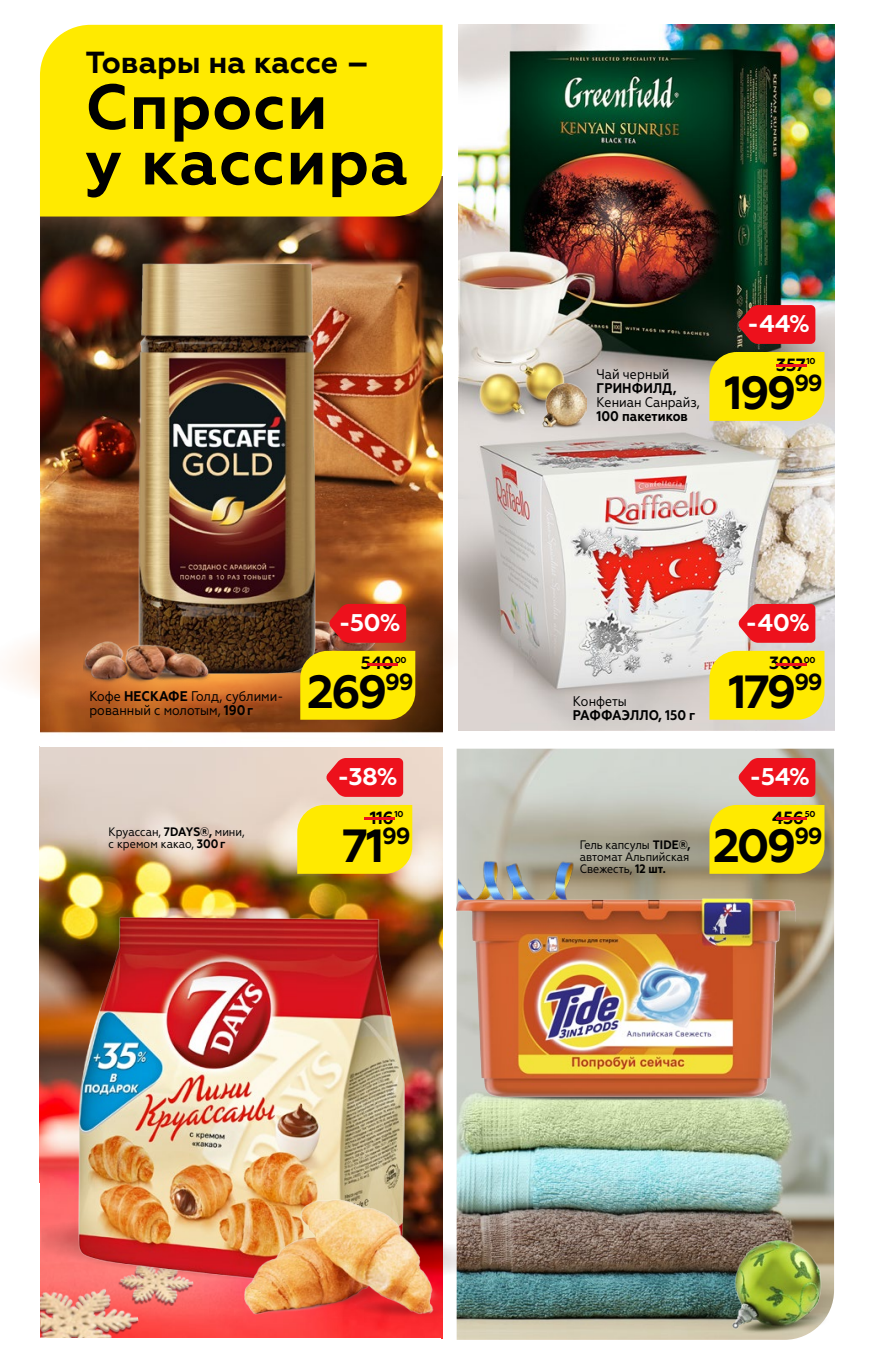
<style>
.page{position:relative;width:869px;height:1365px;background:#fff}
.page>*{position:absolute;margin:0;border:0;box-sizing:border-box;transform-origin:0 0}
.t1{font:700 63.35px/55.5px "Geometria";letter-spacing:.02em;color:#000}
.t2{font:700 46.38px "Geometria";letter-spacing:-.065em;color:#000}
.t3{font:700 30.45px "Geometria";color:#000}
.t4{font:700 24.15px "Geometria";color:#fff}
.t5{font:700 17.68px "Geometria";letter-spacing:-.03em;color:#000}
.t6{font:700 17.68px "Geometria";color:#ed111c;scale:5.5 1}
.t7{font:14px/14px "Geometria Narrow";color:#000}
.t8{font:700 14px/14px "Geometria Narrow";color:#000}
.t9{font:12.25px/12.2px "Geometria Narrow";color:#000}
.t10{font:700 8.58px "Geometria";letter-spacing:-.03em;color:#000}
.s1{font-weight:700}
.s2{font-size:17.68px;color:#ed111c}
.s3{font-weight:400}
</style>
<div class="page">
<img style="left:40px;top:216px;width:402px;height:1122px">
<img style="left:40px;top:1276px;width:101px;height:62px">
<img style="left:40px;top:570px;width:468px;height:176px">
<img style="left:119px;top:1302px;width:76px;height:6px">
<img style="left:7px;top:610px;width:414px;height:131px">
<img style="left:328px;top:612px;width:60px;height:38px">
<img style="left:458px;top:25px;width:375px;height:705px">
<img style="left:456px;top:748px;width:377px;height:591px">
<div style="left:709px;top:650px;width:115px;height:69px;background:#ffea00"></div>
<svg style="left:738px;top:604px;width:77px;height:38px;background:#ec242e"></svg>
<div style="left:709px;top:804px;width:115px;height:69px;background:#ffea00"></div>
<svg style="left:738px;top:758px;width:77px;height:38px;background:#ea232c"></svg>
<div style="left:297px;top:804px;width:115px;height:69px;background:#ffea00"></div>
<svg style="left:326px;top:758px;width:77px;height:38px;background:#ec232b"></svg>
<div style="left:709px;top:352px;width:115px;height:69px;background:#ffea00"></div>
<svg style="left:738px;top:305px;width:77px;height:39px;background:#db161e"></svg>
<div style="left:40px;top:731px;width:283px;height:15px;background:#fff"></div>
<div style="left:40px;top:25px;width:402px;height:191px;background:#ffea00"></div>
<div style="left:442px;top:734px;width:14px;height:605px;background:#fff"></div>
<img style="left:41px;top:1197px;width:427px;height:105px">
<img style="left:41px;top:902px;width:398px;height:398px">
<img style="left:542px;top:384px;width:44px;height:52px">
<img style="left:356px;top:1317px;width:87px;height:5px">
<img style="left:235px;top:1183px;width:208px;height:134px">
<img style="left:217px;top:674px;width:83px;height:11px">
<img style="left:128px;top:259px;width:200px;height:415px">
<img style="left:83px;top:636px;width:134px;height:53px">
<img style="left:732px;top:1240px;width:96px;height:100px">
<img style="left:458px;top:841px;width:116px;height:57px">
<img style="left:477px;top:1076px;width:302px;height:39px">
<img style="left:456px;top:898px;width:314px;height:199px">
<div style="left:300px;top:650px;width:115px;height:69px;background:#ffea00"></div>
<svg style="left:329px;top:604px;width:77px;height:38px;background:#e5181e"></svg>
<p class="t3" style="left:85px;top:45px;width:285px">Товары на кассе –</p>
<p class="t1" style="left:85px;top:80px;width:324px">Cпроси<br>у кассира</p>
<p class="t4" style="left:746px;top:309px;width:64px">-44%</p>
<p class="t7" style="left:596px;top:367px;width:105px">Чай черный<br><span class="s1">ГРИНФИЛД,<br></span>Кениан Санрайз,<br><span class="s1">100 пакетиков</span></p>
<p class="t10" style="left:766px;top:356px;width:50px"><span class="s2">-</span> 10</p>
<p class="t5" style="left:776px;top:354px;width:31px">357</p>
<p class="t2" style="left:724px;top:365px;width:100px">199<sup>99</sup></p>
<p class="t4" style="left:338px;top:608px;width:64px">-50%</p>
<p class="t4" style="left:745px;top:608px;width:66px">-40%</p>
<p class="t10" style="left:394px;top:654px;width:13px">00</p>
<p class="t5" style="left:360px;top:652px;width:35px">540</p>
<p class="t6" style="left:357px;top:652px;width:10px">-</p>
<p class="t10" style="left:803px;top:654px;width:13px">00</p>
<p class="t5" style="left:768px;top:652px;width:36px">300</p>
<p class="t6" style="left:766px;top:652px;width:10px">-</p>
<p class="t7" style="left:89px;top:688px;width:195px">Кофе <span class="s1">НЕСКАФЕ</span> Голд, сублими&shy;рованный с молотым, <span class="s1">190 г</span></p>
<p class="t2" style="left:307px;top:664px;width:108px">269<sup>99</sup></p>
<p class="t8" style="left:572px;top:694px;width:124px"><span class="s3">Конфеты<br></span>РАФФАЭЛЛО, 150 г</p>
<p class="t2" style="left:728px;top:664px;width:96px">179<sup>99</sup></p>
<p class="t4" style="left:337px;top:762px;width:62px">-38%</p>
<p class="t4" style="left:749px;top:762px;width:62px">-54%</p>
<p class="t10" style="left:354px;top:808px;width:50px"><span class="s2">-</span> 10</p>
<p class="t5" style="left:369px;top:806px;width:25px">116</p>
<p class="t10" style="left:804px;top:808px;width:12px">50</p>
<p class="t5" style="left:771px;top:806px;width:33px">456</p>
<p class="t6" style="left:766px;top:806px;width:10px">-</p>
<p class="t9" style="left:109px;top:825px;width:137px">Круассан, <span class="s1">7DAYS®,</span> мини, с кремом какао, <span class="s1">300 г</span></p>
<p class="t2" style="left:341px;top:818px;width:70px">71<sup>99</sup></p>
<p class="t9" style="left:579px;top:838px;width:112px;text-align:justify">Гель капсулы <span class="s1">TIDE®, </span>автомат Альпийская Свежесть, <span class="s1">12 шт.</span></p>
<p class="t2" style="left:712px;top:818px;width:111px">209<sup>99</sup></p>
</div>
